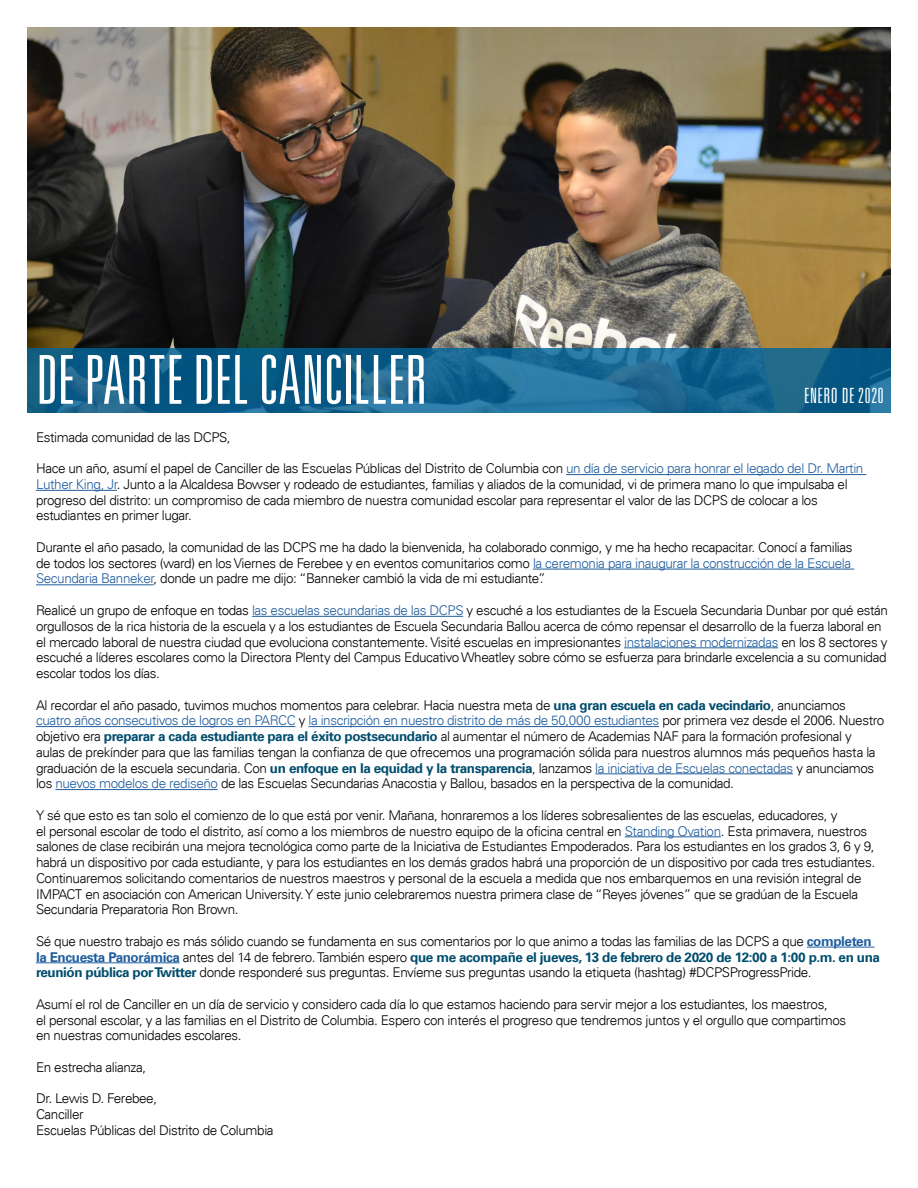
<style>
.page{position:relative;width:918px;height:1188px;background:#fff}
.page>*{position:absolute;margin:0;border:0;box-sizing:border-box;transform-origin:0 0}
.t1{font:300 ultra-condensed 67.5px "Univers LT Std";letter-spacing:-.005em;color:#fff}
.t2{font:300 ultra-condensed 21px "Univers LT Std";letter-spacing:.03em;color:#fff}
.t3{font:300 13.5px/15.8px "Univers LT";letter-spacing:-.03em;color:#000}
.s1{color:#215e9e}
.s2{font-weight:700;color:#004d6d}
.s3{font-weight:700;color:#215e9e}
</style>
<div class="page">
<hr style="left:566px;top:474px;width:300px;height:1px;background:#215e9e">
<hr style="left:36px;top:490px;width:81px;height:1px;background:#215e9e">
<hr style="left:533px;top:569px;width:321px;height:1px;background:#215e9e">
<hr style="left:36px;top:584px;width:118px;height:1px;background:#215e9e">
<hr style="left:252px;top:616px;width:211px;height:1px;background:#215e9e">
<hr style="left:624px;top:647px;width:154px;height:1px;background:#215e9e">
<hr style="left:36px;top:726px;width:259px;height:1px;background:#215e9e">
<hr style="left:308px;top:726px;width:351px;height:1px;background:#215e9e">
<hr style="left:595px;top:773px;width:198px;height:1px;background:#215e9e">
<hr style="left:55px;top:789px;width:163px;height:1px;background:#215e9e">
<hr style="left:625px;top:836px;width:96px;height:1px;background:#215e9e">
<hr style="left:807px;top:947px;width:68px;height:1px;background:#215e9e">
<hr style="left:36px;top:962px;width:144px;height:1px;background:#215e9e">
<img style="left:27px;top:27px;width:864px;height:321px">
<svg style="left:27px;top:348px;width:864px;height:65px;background:#14628d"></svg>
<h1 class="t1" style="left:36px;top:345px;width:393px">DE PARTE DEL CANCILLER</h1>
<h2 class="t2" style="left:804px;top:385px;width:81px">ENERO DE 2020</h2>
<p class="t3" style="left:36px;top:429px;width:196px">Estimada comunidad de las DCPS,</p>
<p class="t3" style="left:36px;top:461px;width:829px">Hace un año, asumí el papel de Canciller de las Escuelas Públicas del Distrito de Columbia con <span class="s1">un día de servicio para honrar el legado del Dr. Martin Luther King, Jr</span>. Junto a la Alcaldesa Bowser y rodeado de estudiantes, familias y aliados de la comunidad, vi de primera mano lo que impulsaba el progreso del distrito: un compromiso de cada miembro de nuestra comunidad escolar para representar el valor de las DCPS de colocar a los estudiantes en primer lugar.</p>
<p class="t3" style="left:36px;top:539px;width:818px;text-align:justify">Durante el año pasado, la comunidad de las DCPS me ha dado la bienvenida, ha colaborado conmigo, y me ha hecho recapacitar. Conocí a familias de todos los sectores (ward) en los Viernes de Ferebee y en eventos comunitarios como <span class="s1">la ceremonia para inaugurar la construcción de la Escuela Secundaria Banneker</span>, donde un padre me dijo: “Banneker cambió la vida de mi estudiante”.</p>
<p class="t3" style="left:36px;top:602px;width:854px">Realicé un grupo de enfoque en todas <span class="s1">las escuelas secundarias de las DCPS</span> y escuché a los estudiantes de la Escuela Secundaria Dunbar por qué están orgullosos de la rica historia de la escuela y a los estudiantes de Escuela Secundaria Ballou acerca de cómo repensar el desarrollo de la fuerza laboral en el mercado laboral de nuestra ciudad que evoluciona constantemente. Visité escuelas en impresionantes <span class="s1">instalaciones modernizadas</span> en los 8 sectores y escuché a líderes escolares como la Directora Plenty del Campus Educativo Wheatley sobre cómo se esfuerza para brindarle excelencia a su comunidad escolar todos los días.</p>
<p class="t3" style="left:36px;top:697px;width:850px">Al recordar el año pasado, tuvimos muchos momentos para celebrar. Hacia nuestra meta de <span class="s2">una gran escuela en cada vecindario</span>, anunciamos <span class="s1">cuatro años consecutivos de logros en PARCC</span> y <span class="s1">la inscripción en nuestro distrito de más de 50,000 estudiantes</span> por primera vez desde el 2006. Nuestro objetivo era <span class="s2">preparar a cada estudiante para el éxito postsecundario</span> al aumentar el número de Academias NAF para la formación profesional y aulas de prekínder para que las familias tengan la confianza de que ofrecemos una programación sólida para nuestros alumnos más pequeños hasta la graduación de la escuela secundaria. Con <span class="s2">un enfoque en la equidad y la transparencia</span>, lanzamos <span class="s1">la iniciativa de Escuelas conectadas</span> y anunciamos los <span class="s1">nuevos modelos de rediseño</span> de las Escuelas Secundarias Anacostia y Ballou, basados en la perspectiva de la comunidad.</p>
<p class="t3" style="left:36px;top:807px;width:841px">Y sé que esto es tan solo el comienzo de lo que está por venir. Mañana, honraremos a los líderes sobresalientes de las escuelas, educadores, y<br>el personal escolar de todo el distrito, así como a los miembros de nuestro equipo de la oficina central en <span class="s1">Standing Ovation</span>. Esta primavera, nuestros salones de clase recibirán una mejora tecnológica como parte de la Iniciativa de Estudiantes Empoderados. Para los estudiantes en los grados 3, 6 y 9, habrá un dispositivo por cada estudiante, y para los estudiantes en los demás grados habrá una proporción de un dispositivo por cada tres estudiantes.<br>Continuaremos solicitando comentarios de nuestros maestros y personal de la escuela a medida que nos embarquemos en una revisión integral de IMPACT en asociación con American University. Y este junio celebraremos nuestra primera clase de “Reyes jóvenes” que se gradúan de la Escuela Secundaria Preparatoria Ron Brown.</p>
<p class="t3" style="left:36px;top:933px;width:846px">Sé que nuestro trabajo es más sólido cuando se fundamenta en sus comentarios por lo que animo a todas las familias de las DCPS a que <span class="s3">completen la Encuesta Panorámica</span> antes del 14 de febrero. También espero <span class="s2">que me acompañe el jueves, 13 de febrero de 2020 de 12:00 a 1:00 p.m. en una reunión pública por Twitter</span> donde responderé sus preguntas. Envíeme sus preguntas usando la etiqueta (hashtag) #DCPSProgressPride.</p>
<p class="t3" style="left:36px;top:996px;width:812px">Asumí el rol de Canciller en un día de servicio y considero cada día lo que estamos haciendo para servir mejor a los estudiantes, los maestros,<br>el personal escolar, y a las familias en el Distrito de Columbia. Espero con interés el progreso que tendremos juntos y el orgullo que compartimos en nuestras comunidades escolares.</p>
<p class="t3" style="left:36px;top:1059px;width:112px">En estrecha alianza,</p>
<p class="t3" style="left:36px;top:1091px;width:239px">Dr. Lewis D. Ferebee,<br>Canciller<br>Escuelas Públicas del Distrito de Columbia</p>
</div>
